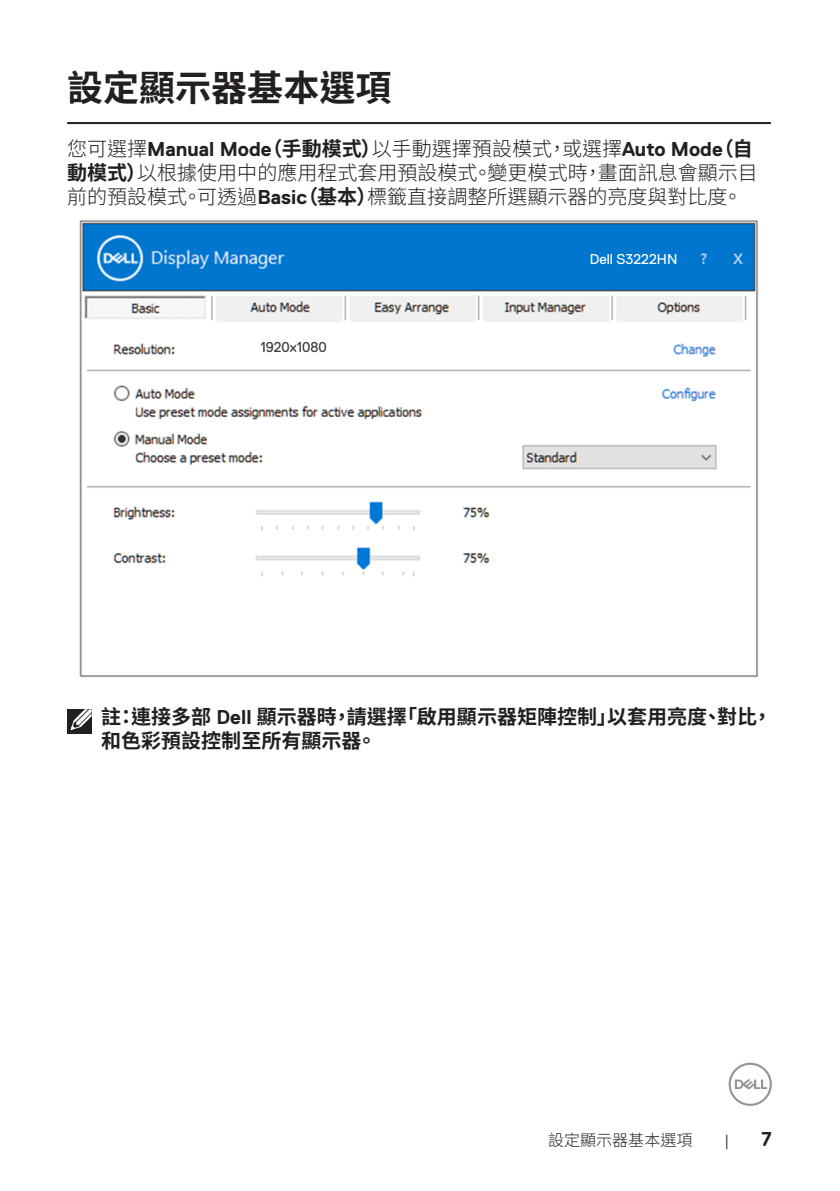
<style>
.page{position:relative;width:840px;height:1191px;background:#fff}
.page>*{position:absolute;margin:0;border:0;box-sizing:border-box;transform-origin:0 0}
.Head_1{font:700 36px "Noto Sans CJ Ktc";color:#231f20}
.Paragraph{font:300 20px/24px "Noto Sans CJ Ktc";color:#231f20}
.Note{font:700 20px/24px "Noto Sans CJ Ktc";color:#231f20}
.t1{font:300 16px "Noto Sans CJ Ktc";color:#231f20}
.t2{font:14.2px "Dell Replica";color:#fff}
.t3{font:14.2px "Dell Replica";color:#3e3a39}
.s1{font-family:"Dell Replica";font-weight:700}
.s2{font-weight:700}
.s3{font-family:"Dell Replica"}
.s4{font-family:"Dell Replica";font-weight:700;font-size:20px}
</style>
<div class="page">
<svg style="left:728px;top:1062px;width:43px;height:44px"></svg>
<hr style="left:67px;top:122px;width:703px;height:2px;background:#231f20">
<img style="left:79px;top:220px;width:679px;height:458px">
<div style="left:257px;top:337px;width:74px;height:18px;background:#fff"></div>
<div style="left:579px;top:248px;width:109px;height:23px;background:#0076ce"></div>
<div style="left:67px;top:709px;width:24px;height:24px;background:#231f20"></div>
<svg style="left:70px;top:709px;width:22px;height:22px"></svg>
<p class="Head_1" style="left:67px;top:67px;width:325px">設定顯示器基本選項</p>
<p class="Paragraph" style="left:67px;top:137px;width:692px">您可選擇<span class="s1">Manual Mode</span><span class="s2">（手動模式）</span>以手動選擇預設模式，或選擇<span class="s1">Auto Mode</span><span class="s2">（自動模式）</span>以根據使用中的應用程式套用預設模式。變更模式時，畫面訊息會顯示目前的預設模式。可透過<span class="s1">Basic</span><span class="s2">（基本）</span>標籤直接調整所選顯示器的亮度與對比度。</p>
<p class="t3" style="left:260px;top:339px;width:68px">1920x1080</p>
<p class="t2" style="left:589px;top:251px;width:89px">Dell S3222HN</p>
<p class="Note" style="left:101px;top:705px;width:672px">註：連接多部 <span class="s3">Dell</span> 顯示器時，請選擇「啟用顯示器矩陣控制」以套用亮度、對比，和色彩預設控制至所有顯示器。</p>
<p class="t1" style="left:548px;top:1131px;width:225px">設定顯示器基本選項　　<span class="s3">|</span>　　<span class="s4">7</span></p>
</div>
